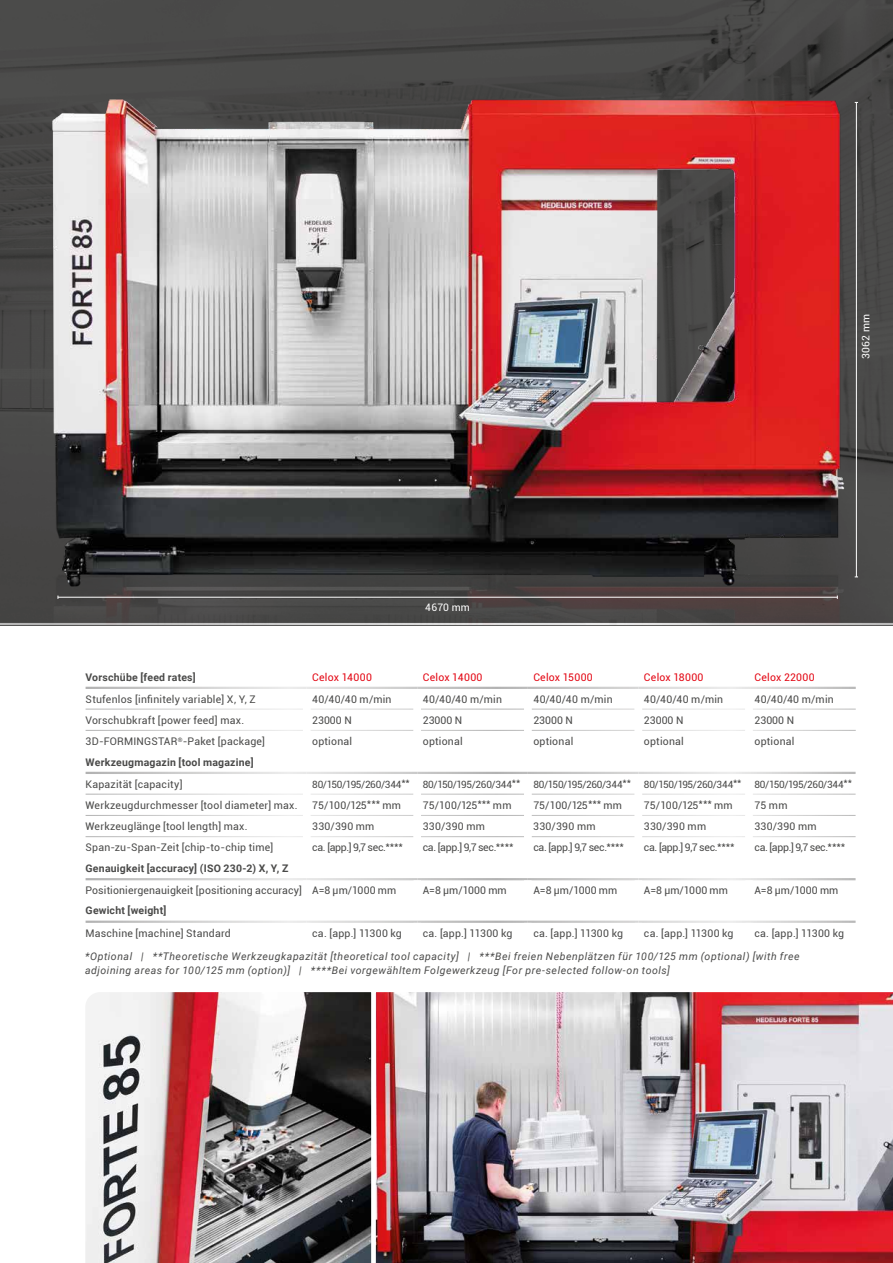
<style>
.page{position:relative;width:893px;height:1263px;background:#fff}
.page>*{position:absolute;margin:0;border:0;box-sizing:border-box;transform-origin:0 0}
.t1{font:10.5px "Roboto";letter-spacing:.02em;color:#4a4a49}
.t2{font:italic 10.5px/13.5px "Roboto";letter-spacing:.05em;color:#4a4a49}
.t3{font:700 10.5px "Roboto";letter-spacing:.02em;color:#4a4a49}
.t4{font:10.5px "Roboto";letter-spacing:-.015em;color:#4a4a49}
.t5{font:10.5px "Roboto";letter-spacing:.025em;color:#e30613}
.t6{font:10.35px "Roboto";letter-spacing:.025em;color:#fff}
.t7{font:10.05px "Roboto";letter-spacing:-.025em;color:#4a4a49}
</style>
<div class="page">
<div style="left:0;top:68px;width:37px;height:555px;background:#474646"></div>
<svg style="left:85px;top:992px;width:286px;height:271px"></svg>
<img style="left:371px;top:992px;width:522px;height:271px">
<img style="left:37px;top:68px;width:856px;height:556px">
<hr style="left:58px;top:597px;width:779px;height:1px;background:#fff">
<hr style="left:856px;top:102px;width:1px;height:475px;background:#fff">
<img style="left:0;top:0;width:893px;height:68px">
<p class="t6" style="left:858px;top:359px;width:46px;rotate:-90deg">3062 mm</p>
<p class="t6" style="left:425px;top:600px;width:46px">4670 mm</p>
<p class="t3" style="left:86px;top:669px;width:112px">Vorschübe [feed rates]</p>
<p class="t5" style="left:312px;top:669px;width:61px">Celox 14000</p>
<p class="t5" style="left:423px;top:669px;width:61px">Celox 14000</p>
<p class="t5" style="left:533px;top:669px;width:61px">Celox 15000</p>
<p class="t5" style="left:644px;top:669px;width:61px">Celox 18000</p>
<p class="t5" style="left:754px;top:669px;width:62px">Celox 22000</p>
<p class="t1" style="left:86px;top:692px;width:172px">Stufenlos [infinitely variable] X, Y, Z</p>
<p class="t1" style="left:312px;top:692px;width:81px">40/40/40 m/min</p>
<p class="t1" style="left:423px;top:692px;width:81px">40/40/40 m/min</p>
<p class="t1" style="left:533px;top:692px;width:81px">40/40/40 m/min</p>
<p class="t1" style="left:644px;top:692px;width:81px">40/40/40 m/min</p>
<p class="t1" style="left:754px;top:692px;width:81px">40/40/40 m/min</p>
<p class="t1" style="left:86px;top:712px;width:160px">Vorschubkraft [power feed] max.</p>
<p class="t1" style="left:312px;top:712px;width:41px">23000 N</p>
<p class="t1" style="left:423px;top:712px;width:41px">23000 N</p>
<p class="t1" style="left:533px;top:712px;width:41px">23000 N</p>
<p class="t1" style="left:644px;top:712px;width:41px">23000 N</p>
<p class="t1" style="left:754px;top:712px;width:41px">23000 N</p>
<p class="t1" style="left:86px;top:734px;width:181px">3D-FORMINGSTAR<sup>®</sup>-Paket [package]</p>
<p class="t1" style="left:312px;top:734px;width:41px">optional</p>
<p class="t1" style="left:423px;top:734px;width:41px">optional</p>
<p class="t1" style="left:533px;top:734px;width:41px">optional</p>
<p class="t1" style="left:644px;top:734px;width:41px">optional</p>
<p class="t1" style="left:754px;top:734px;width:41px">optional</p>
<p class="t3" style="left:86px;top:754px;width:170px">Werkzeugmagazin [tool magazine]</p>
<p class="t1" style="left:86px;top:777px;width:98px">Kapazität [capacity]</p>
<p class="t7" style="left:312px;top:777px;width:99px">80/150/195/260/344**</p>
<p class="t7" style="left:423px;top:777px;width:99px">80/150/195/260/344**</p>
<p class="t7" style="left:533px;top:777px;width:99px">80/150/195/260/344**</p>
<p class="t7" style="left:644px;top:777px;width:99px">80/150/195/260/344**</p>
<p class="t7" style="left:754px;top:777px;width:99px">80/150/195/260/344**</p>
<p class="t1" style="left:86px;top:798px;width:214px">Werkzeugdurchmesser [tool diameter] max.</p>
<p class="t4" style="left:312px;top:798px;width:90px">75/100/125*** mm</p>
<p class="t4" style="left:423px;top:798px;width:90px">75/100/125*** mm</p>
<p class="t4" style="left:533px;top:798px;width:90px">75/100/125*** mm</p>
<p class="t4" style="left:644px;top:798px;width:90px">75/100/125*** mm</p>
<p class="t1" style="left:754px;top:798px;width:35px">75 mm</p>
<p class="t1" style="left:86px;top:819px;width:164px">Werkzeuglänge [tool length] max.</p>
<p class="t1" style="left:312px;top:819px;width:64px">330/390 mm</p>
<p class="t1" style="left:423px;top:819px;width:64px">330/390 mm</p>
<p class="t1" style="left:533px;top:819px;width:64px">330/390 mm</p>
<p class="t1" style="left:644px;top:819px;width:64px">330/390 mm</p>
<p class="t1" style="left:754px;top:819px;width:64px">330/390 mm</p>
<p class="t1" style="left:86px;top:840px;width:189px">Span-zu-Span-Zeit [chip-to-chip time]</p>
<p class="t1" style="left:312px;top:840px;width:92px">ca. [app.] 9,7 sec.****</p>
<p class="t1" style="left:423px;top:840px;width:92px">ca. [app.] 9,7 sec.****</p>
<p class="t1" style="left:533px;top:840px;width:92px">ca. [app.] 9,7 sec.****</p>
<p class="t1" style="left:644px;top:840px;width:92px">ca. [app.] 9,7 sec.****</p>
<p class="t1" style="left:754px;top:840px;width:92px">ca. [app.] 9,7 sec.****</p>
<p class="t3" style="left:86px;top:861px;width:204px">Genauigkeit [accuracy] (ISO 230-2) X, Y, Z</p>
<p class="t1" style="left:86px;top:883px;width:312px">Positioniergenauigkeit [positioning accuracy] A=8 µm/1000 mm</p>
<p class="t1" style="left:423px;top:883px;width:85px">A=8 µm/1000 mm</p>
<p class="t1" style="left:533px;top:883px;width:85px">A=8 µm/1000 mm</p>
<p class="t1" style="left:644px;top:883px;width:85px">A=8 µm/1000 mm</p>
<p class="t1" style="left:754px;top:883px;width:85px">A=8 µm/1000 mm</p>
<p class="t3" style="left:86px;top:903px;width:82px">Gewicht [weight]</p>
<p class="t1" style="left:86px;top:926px;width:147px">Maschine [machine] Standard</p>
<p class="t1" style="left:312px;top:926px;width:91px">ca. [app.] 11300 kg</p>
<p class="t1" style="left:423px;top:926px;width:91px">ca. [app.] 11300 kg</p>
<p class="t1" style="left:533px;top:926px;width:91px">ca. [app.] 11300 kg</p>
<p class="t1" style="left:644px;top:926px;width:91px">ca. [app.] 11300 kg</p>
<p class="t1" style="left:754px;top:926px;width:91px">ca. [app.] 11300 kg</p>
<p class="t2" style="left:85px;top:949px;width:716px">*Optional | **Theoretische Werkzeugkapazität [theoretical tool capacity] | ***Bei freien Nebenplätzen für 100/125 mm (optional) [with free adjoining areas for 100/125 mm (option)] | ****Bei vorgewähltem Folgewerkzeug [For pre-selected follow-on tools]</p>
</div>
